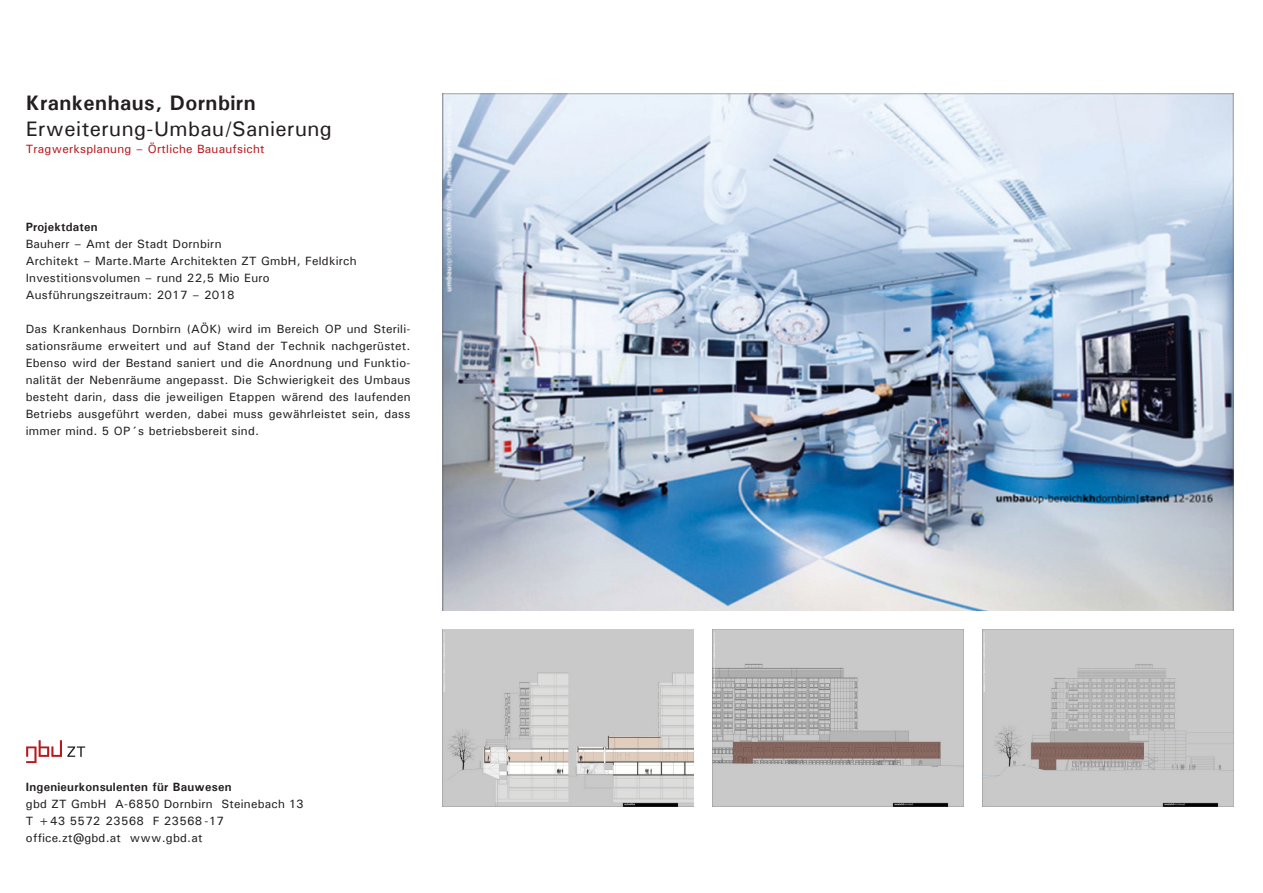
<style>
.page{position:relative;width:1263px;height:893px;background:#fff}
.page>*{position:absolute;margin:0;border:0;box-sizing:border-box;transform-origin:0 0}
.Subline_1{font:500 21px "Univers";letter-spacing:.02em;color:#231f20}
.Headline{font:700 21px "Univers";letter-spacing:.02em;color:#231f20}
.Lauftext{font:500 12px/17px "Univers";letter-spacing:.02em;color:#231f20;text-align:justify}
.Lauftext-2{font:700 12px "Univers";letter-spacing:.02em;color:#231f20}
.Subline_2_Rot{font:500 12px "Univers";letter-spacing:.02em;color:#b5191e}
</style>
<div class="page">
<svg style="left:26px;top:740px;width:59px;height:23px"></svg>
<img style="left:442px;top:94px;width:791px;height:517px">
<img style="left:442px;top:629px;width:251px;height:177px">
<img style="left:712px;top:629px;width:251px;height:178px">
<img style="left:982px;top:629px;width:251px;height:178px">
<p class="Headline" style="left:26px;top:90px;width:232px">Krankenhaus, Dornbirn</p>
<p class="Subline_1" style="left:26px;top:115px;width:308px">Erweiterung-Umbau/Sanierung</p>
<p class="Subline_2_Rot" style="left:26px;top:141px;width:240px">Tragwerksplanung – Örtliche Bauaufsicht</p>
<p class="Lauftext-2" style="left:26px;top:219px;width:73px">Projektdaten</p>
<p class="Lauftext" style="left:26px;top:235px;width:197px">Bauherr – Amt der Stadt Dornbirn</p>
<p class="Lauftext" style="left:26px;top:252px;width:333px">Architekt – Marte.Marte Architekten ZT GmbH, Feldkirch</p>
<p class="Lauftext" style="left:26px;top:269px;width:246px">Investitionsvolumen – rund 22,5 Mio Euro</p>
<p class="Lauftext" style="left:26px;top:286px;width:211px">Ausführungszeitraum: 2017 – 2018</p>
<p class="Lauftext" style="left:26px;top:320px;width:386px">Das Krankenhaus Dornbirn (AÖK) wird im Bereich OP und Sterili&shy;sationsräume erweitert und auf Stand der Technik nachgerüstet.<br>Ebenso wird der Bestand saniert und die Anordnung und Funktio&shy;nalität der Nebenräume angepasst. Die Schwierigkeit des Umbaus besteht darin, dass die jeweiligen Etappen wärend des laufenden Betriebs ausgeführt werden, dabei muss gewährleistet sein, dass immer mind. 5 OP´s betriebsbereit sind.</p>
<p class="Lauftext-2" style="left:26px;top:779px;width:207px">Ingenieurkonsulenten für Bauwesen</p>
<p class="Lauftext" style="left:26px;top:795px;width:279px">gbd ZT GmbH A-6850 Dornbirn Steinebach 13</p>
<p class="Lauftext" style="left:26px;top:812px;width:200px">T +43 5572 23568 F 23568 -17</p>
<p class="Lauftext" style="left:26px;top:829px;width:178px">office.zt@gbd.at www.gbd.at</p>
</div>
